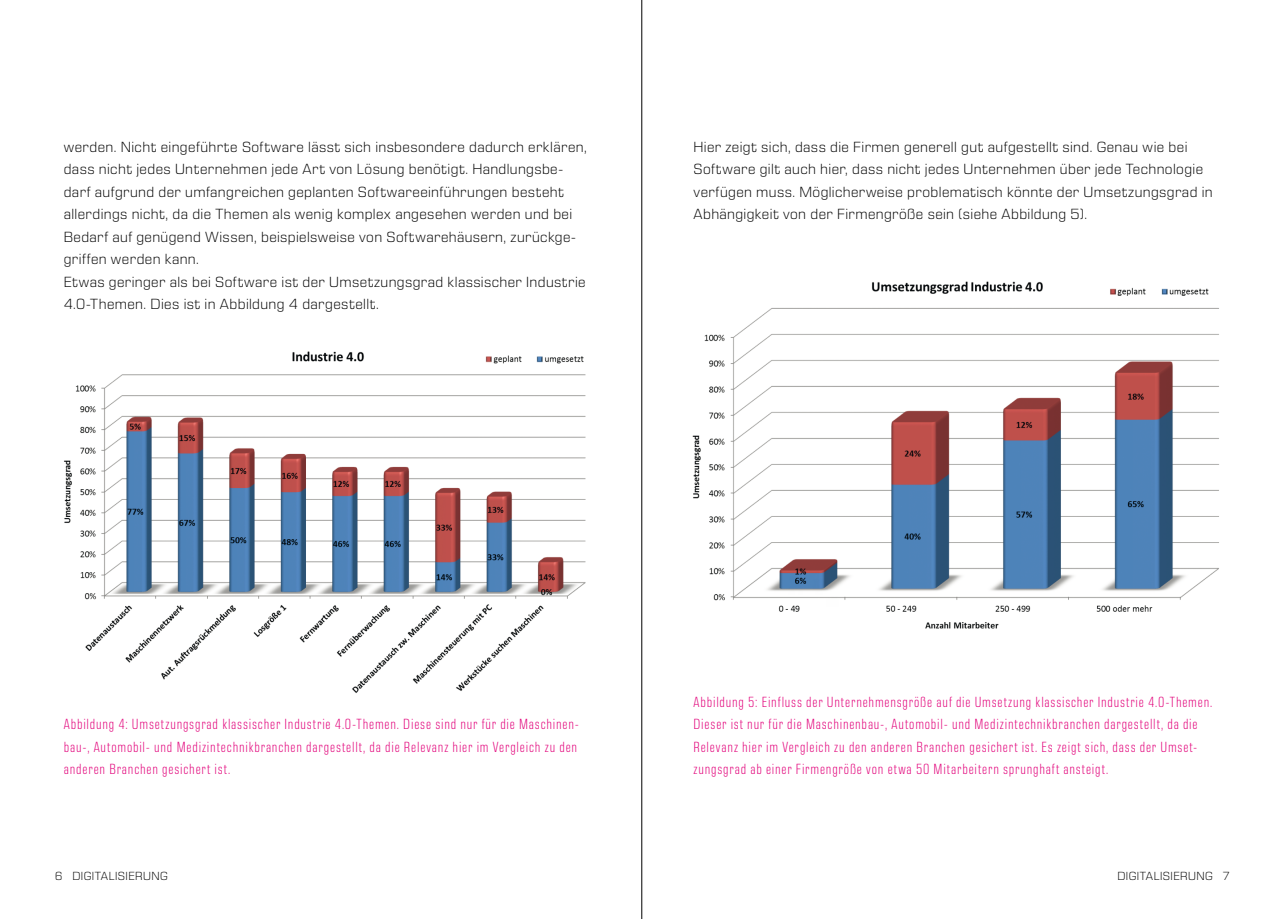
<style>
.page{position:relative;width:1285px;height:919px;background:#fff}
.page>*{position:absolute;margin:0;border:0;box-sizing:border-box;transform-origin:0 0}
.TEXT_EURO_10_15{font:300 15px/22.5px "Eurostile Next LT Pro";letter-spacing:.025em;color:#000}
.BU_10_15{font:300 condensed 15px/22.5px "Eurostile Next LT Pro";letter-spacing:.055em;color:#e2007a}
.t1{font:300 12px "Eurostile Next LT Pro";letter-spacing:.035em;color:#000}
</style>
<div class="page">
<hr style="left:641px;top:0;width:1px;height:918px;background:#000">
<img style="left:64px;top:351px;width:522px;height:342px">
<img style="left:692px;top:281px;width:527px;height:348px">
<p class="TEXT_EURO_10_15" style="left:64px;top:135px;width:524px">werden. Nicht eingeführte Software lässt sich insbesondere dadurch erklären, dass nicht jedes Unternehmen jede Art von Lösung benötigt. Handlungsbe&shy;darf aufgrund der umfangreichen geplanten Softwareeinführungen besteht allerdings nicht, da die Themen als wenig komplex angesehen werden und bei Bedarf auf genügend Wissen, beispielsweise von Softwarehäusern, zurückge&shy;griffen werden kann.</p>
<p class="TEXT_EURO_10_15" style="left:64px;top:270px;width:523px">Etwas geringer als bei Software ist der Umsetzungsgrad klassischer Industrie<br>4.0-Themen. Dies ist in Abbildung 4 dargestellt.</p>
<p class="TEXT_EURO_10_15" style="left:693px;top:135px;width:520px">Hier zeigt sich, dass die Firmen generell gut aufgestellt sind. Genau wie bei Software gilt auch hier, dass nicht jedes Unternehmen über jede Technologie verfügen muss. Möglicherweise problematisch könnte der Umsetzungsgrad in Abhängigkeit von der Firmengröße sein (siehe Abbildung 5).</p>
<p class="BU_10_15" style="left:64px;top:713px;width:516px">Abbildung 4: Umsetzungsgrad klassischer Industrie 4.0-Themen. Diese sind nur für die Maschinen&shy;bau-, Automobil- und Medizintechnikbranchen dargestellt, da die Relevanz hier im Vergleich zu den anderen Branchen gesichert ist.</p>
<p class="BU_10_15" style="left:693px;top:690px;width:520px">Abbildung 5: Einfluss der Unternehmensgröße auf die Umsetzung klassischer Industrie 4.0-Themen.<br>Dieser ist nur für die Maschinenbau-, Automobil- und Medizintechnikbranchen dargestellt, da die Relevanz hier im Vergleich zu den anderen Branchen gesichert ist. Es zeigt sich, dass der Umset&shy;zungsgrad ab einer Firmengröße von etwa 50 Mitarbeitern sprunghaft ansteigt.</p>
<p class="t1" style="left:55px;top:869px;width:114px">6 DIGITALISIERUNG</p>
<p class="t1" style="left:1117px;top:869px;width:114px">DIGITALISIERUNG 7</p>
</div>
